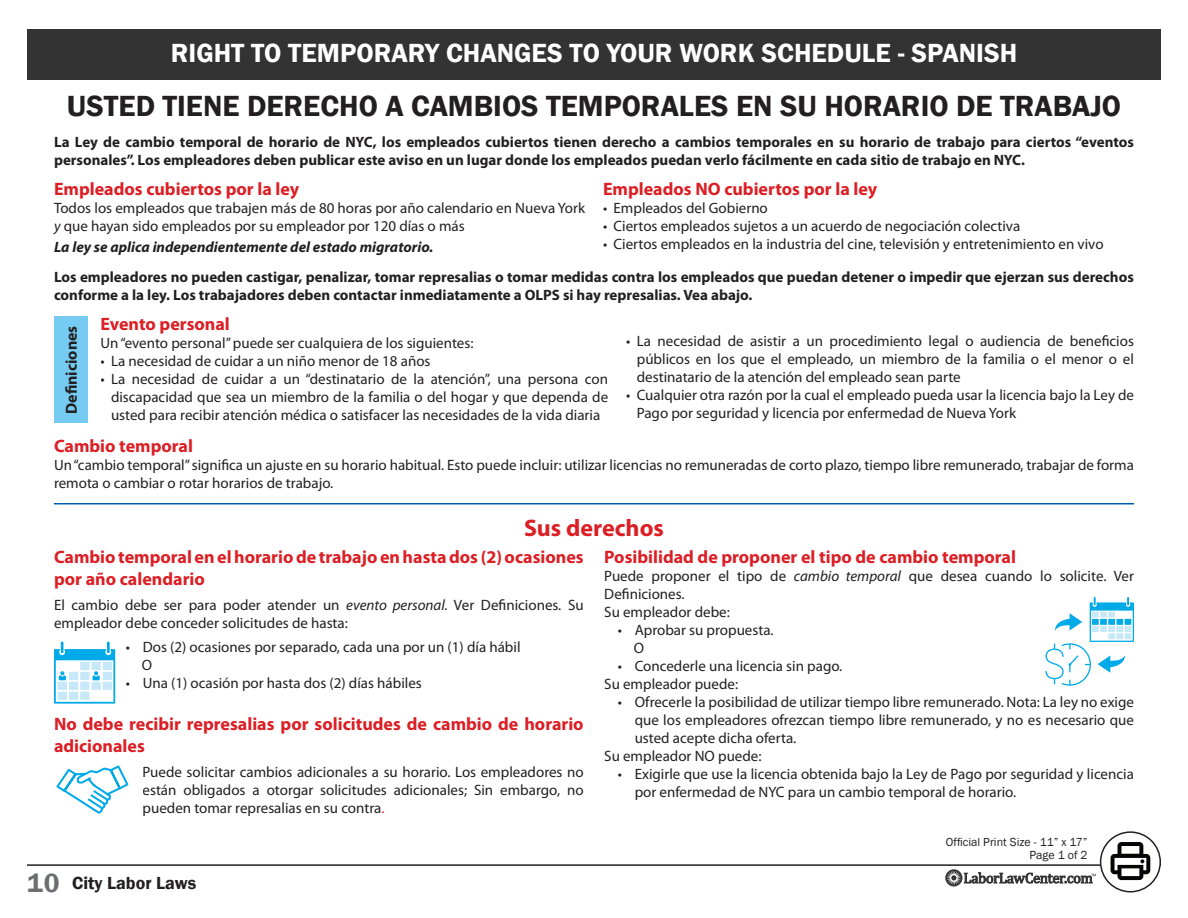
<style>
.page{position:relative;width:1188px;height:918px;background:#fff}
.page>*{position:absolute;margin:0;border:0;box-sizing:border-box;transform-origin:0 0}
.t1{font:600 30px "Franklin Gothic";color:#231f20}
.t2{font:600 27px "Franklin Gothic";color:#fff}
.t3{font:700 24px "Myriad Pro";color:#db1f25}
.t4{font:700 18px/21.6px "Myriad Pro";color:#db1f25}
.t5{font:600 18px "Franklin Gothic";color:#231f20}
.t6{font:700 16.05px "Myriad Pro";color:#231f20}
.t7{font:15px/18px "Myriad Pro";color:#231f20}
.t8{font:700 15px/18px "Myriad Pro";color:#231f20}
.t9{font:italic 700 15px "Myriad Pro";color:#231f20}
.t10{font:12px "Franklin Gothic";color:#231f20}
.s1{font-style:italic}
.s2{color:#db1f25}
.s3{font-size:27px;color:#6c6d70}
</style>
<div class="page">
<hr style="left:27px;top:864px;width:1134px;height:2px;background:#231f20">
<svg style="left:945px;top:831px;width:216px;height:62px"></svg>
<div style="left:27px;top:29px;width:1134px;height:50px;background:#323332"></div>
<div style="left:54px;top:317px;width:34px;height:106px;background:#75cbf2"></div>
<svg style="left:54px;top:642px;width:61px;height:62px"></svg>
<svg style="left:1045px;top:597px;width:89px;height:89px"></svg>
<svg style="left:56px;top:765px;width:73px;height:49px"></svg>
<hr style="left:54px;top:503px;width:1080px;height:1px;background:#015dab">
<p class="t2" style="left:171px;top:37px;width:848px">RIGHT TO TEMPORARY CHANGES TO YOUR WORK SCHEDULE - SPANISH</p>
<p class="t1" style="left:67px;top:88px;width:1056px">USTED TIENE DERECHO A CAMBIOS TEMPORALES EN SU HORARIO DE TRABAJO</p>
<p class="t8" style="left:54px;top:132px;width:1082px">La Ley de cambio temporal de horario de NYC, los empleados cubiertos tienen derecho a cambios temporales en su horario de trabajo para ciertos “eventos personales”. Los empleadores deben publicar este aviso en un lugar donde los empleados puedan verlo fácilmente en cada sitio de trabajo en NYC.</p>
<p class="t4" style="left:54px;top:178px;width:247px">Empleados cubiertos por la ley</p>
<p class="t7" style="left:54px;top:199px;width:533px">Todos los empleados que trabajen más de 80 horas por año calendario en Nueva York <span class="s1">y</span> que hayan sido empleados por su empleador por 120 días o más</p>
<p class="t9" style="left:54px;top:237px;width:381px">La ley se aplica independientemente del estado migratorio.</p>
<p class="t4" style="left:603px;top:178px;width:276px">Empleados NO cubiertos por la ley</p>
<p class="t7" style="left:603px;top:199px;width:166px">• Empleados del Gobierno</p>
<p class="t7" style="left:603px;top:217px;width:419px">• Ciertos empleados sujetos a un acuerdo de negociación colectiva</p>
<p class="t7" style="left:603px;top:235px;width:502px">• Ciertos empleados en la industria del cine, televisión y entretenimiento en vivo</p>
<p class="t8" style="left:54px;top:267px;width:1081px">Los empleadores no pueden castigar, penalizar, tomar represalias o tomar medidas contra los empleados que puedan detener o impedir que ejerzan sus derechos conforme a la ley. Los trabajadores deben contactar inmediatamente a OLPS si hay represalias. Vea abajo.</p>
<p class="t6" style="left:61px;top:414px;width:90px;rotate:-90deg">Definiciones</p>
<p class="t4" style="left:100px;top:313px;width:131px">Evento personal</p>
<p class="t7" style="left:100px;top:334px;width:375px">Un “evento personal” puede ser cualquiera de los siguientes:</p>
<p class="t7" style="left:100px;top:352px;width:332px">• La necesidad de cuidar a un niño menor de 18 años</p>
<p class="t7" style="left:111px;top:370px;width:499px;text-align:justify;text-indent:-11px">• La necesidad de cuidar a un “destinatario de la atención”, una persona con discapacidad que sea un miembro de la familia o del hogar y que dependa de usted para recibir atención médica o satisfacer las necesidades de la vida diaria</p>
<p class="t7" style="left:637px;top:332px;width:499px;text-align:justify;text-indent:-11px">• La necesidad de asistir a un procedimiento legal o audiencia de beneficios públicos en los que el empleado, un miembro de la familia o el menor o el destinatario de la atención del empleado sean parte</p>
<p class="t7" style="left:626px;top:386px;width:509px">• Cualquier otra razón por la cual el empleado pueda usar la licencia bajo la Ley de</p>
<p class="t7" style="left:637px;top:404px;width:381px">Pago por seguridad y licencia por enfermedad de Nueva York</p>
<p class="t4" style="left:54px;top:434px;width:141px">Cambio temporal</p>
<p class="t7" style="left:54px;top:456px;width:1081px">Un “cambio temporal” significa un ajuste en su horario habitual. Esto puede incluir: utilizar licencias no remuneradas de corto plazo, tiempo libre remunerado, trabajar de forma remota o cambiar o rotar horarios de trabajo.</p>
<p class="t3" style="left:524px;top:512px;width:141px">Sus derechos</p>
<p class="t4" style="left:54px;top:546px;width:531px">Cambio temporal en el horario de trabajo en hasta dos (2) ocasiones por año calendario</p>
<p class="t7" style="left:54px;top:595px;width:531px">El cambio debe ser para poder atender un <span class="s1">evento personal.</span> Ver Definiciones. Su empleador debe conceder solicitudes de hasta:</p>
<p class="t7" style="left:126px;top:638px;width:396px">• Dos (2) ocasiones por separado, cada una por un (1) día hábil</p>
<p class="t7" style="left:142px;top:656px;width:12px">O</p>
<p class="t7" style="left:126px;top:674px;width:298px">• Una (1) ocasión por hasta dos (2) días hábiles</p>
<p class="t4" style="left:54px;top:713px;width:531px">No debe recibir represalias por solicitudes de cambio de horario adicionales</p>
<p class="t7" style="left:143px;top:762px;width:443px;text-align:justify">Puede solicitar cambios adicionales a su horario. Los empleadores no están obligados a otorgar solicitudes adicionales; Sin embargo, no pueden tomar represalias en su contra<span class="s2">.</span></p>
<p class="t5" style="left:27px;top:872px;width:171px"><span class="s3">10</span> City Labor Laws</p>
<p class="t4" style="left:604px;top:546px;width:413px">Posibilidad de proponer el tipo de cambio temporal</p>
<p class="t7" style="left:604px;top:567px;width:531px">Puede proponer el tipo de <span class="s1">cambio temporal</span> que desea cuando lo solicite. Ver<br>Definiciones.</p>
<p class="t7" style="left:604px;top:603px;width:127px">Su empleador debe:</p>
<p class="t7" style="left:618px;top:621px;width:157px">• Aprobar su propuesta.</p>
<p class="t7" style="left:634px;top:639px;width:12px">O</p>
<p class="t7" style="left:618px;top:657px;width:226px">• Concederle una licencia sin pago.</p>
<p class="t7" style="left:604px;top:675px;width:135px">Su empleador puede:</p>
<p class="t7" style="left:635px;top:693px;width:501px;text-align:justify;text-indent:-17px">• Ofrecerle la posibilidad de utilizar tiempo libre remunerado. Nota: La ley no exige que los empleadores ofrezcan tiempo libre remunerado, y no es necesario que usted acepte dicha oferta.</p>
<p class="t7" style="left:604px;top:747px;width:159px">Su empleador NO puede:</p>
<p class="t7" style="left:635px;top:765px;width:501px;text-indent:-17px">• Exigirle que use la licencia obtenida bajo la Ley de Pago por seguridad y licencia por enfermedad de NYC para un cambio temporal de horario.</p>
<p class="t10" style="left:946px;top:834px;width:143px">Official Print Size - 11” x 17”</p>
<p class="t10" style="left:1030px;top:848px;width:60px">Page 1 of 2</p>
</div>
